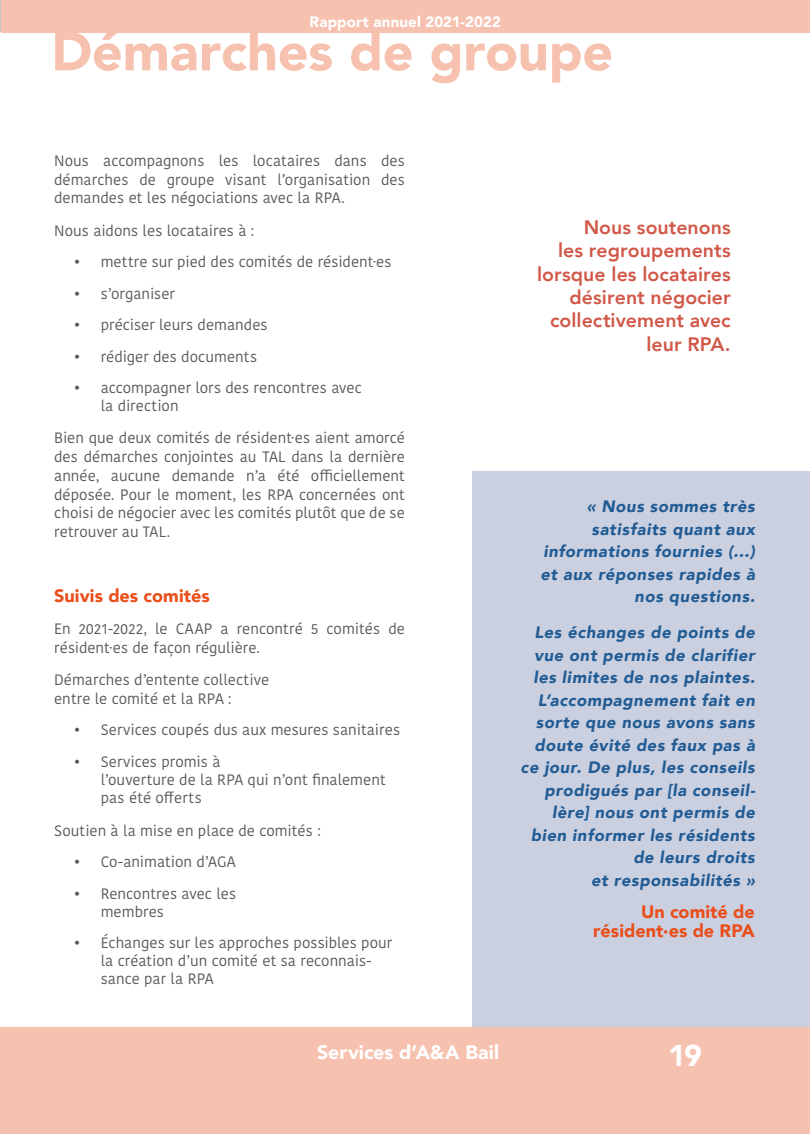
<style>
.page{position:relative;width:810px;height:1134px;background:#fff}
.page>*{position:absolute;margin:0;border:0;box-sizing:border-box;transform-origin:0 0}
.Style_de_paragraphe{font:900 54px "Avenir";letter-spacing:-.005em;color:#f7c1af}
.t1{font:900 30px "Avenir";color:#fff}
.Exergues{font:800 19.5px/23.4px "Avenir";letter-spacing:.005em;color:#d15848;text-align:right}
.t2{font:900 19.5px "Avenir";letter-spacing:.005em;color:#fff}
.Surtitre{font:900 18px/18.8px "Avenir";color:#e94e1b;text-align:right}
.Citation{font:italic 900 16.5px/22.5px "Avenir";letter-spacing:.04em;color:#215c94;text-align:right}
.TexteCourant{font:15px/18.8px "Kohinoor Bangla";letter-spacing:.005em;color:#57585a}
.Surtitre-2{font:15px/18.8px "Kohinoor Bangla";letter-spacing:.005em;color:#57585a}
.t3{font:900 15px "Avenir";letter-spacing:.01em;color:#fff}
</style>
<div class="page">
<div style="left:0;top:1027px;width:810px;height:107px;background:#f7c1af"></div>
<hr style="left:0;top:0;width:1px;height:32px;background:#f7c1af">
<div style="left:1px;top:0;width:809px;height:32px;background:#f7c1af"></div>
<div style="left:472px;top:472px;width:338px;height:555px;background:#cbd0e1"></div>
<p class="t3" style="left:310px;top:9px;width:193px">Rapport annuel 2021-2022</p>
<p class="Style_de_paragraphe" style="left:51px;top:5px;width:563px">Démarches de groupe</p>
<p class="TexteCourant" style="left:54px;top:151px;width:352px;text-align:justify">Nous accompagnons les locataires dans des démarches de groupe visant l’organisation des demandes et les négociations avec la RPA.</p>
<p class="TexteCourant" style="left:54px;top:221px;width:202px">Nous aidons les locataires à :</p>
<p class="TexteCourant" style="left:74px;top:252px;width:320px">• mettre sur pied des comités de résident·es</p>
<p class="TexteCourant" style="left:74px;top:284px;width:103px">• s’organiser</p>
<p class="TexteCourant" style="left:74px;top:315px;width:196px">• préciser leurs demandes</p>
<p class="TexteCourant" style="left:74px;top:347px;width:185px">• rédiger des documents</p>
<p class="TexteCourant" style="left:101px;top:379px;width:263px;line-height:18px;text-indent:-27px">• accompagner lors des rencontres avec la direction</p>
<p class="TexteCourant" style="left:54px;top:428px;width:352px;text-align:justify">Bien que deux comités de résident·es aient amorcé des démarches conjointes au TAL dans la dernière année, aucune demande n’a été officiellement déposée. Pour le moment, les RPA concernées ont choisi de négocier avec les comités plutôt que de se retrouver au TAL.</p>
<p class="Surtitre" style="left:54px;top:586px;width:157px">Suivis des comités</p>
<p class="Surtitre-2" style="left:54px;top:619px;width:352px">En 2021-2022, le CAAP a rencontré 5 comités de résident·es de façon régulière.</p>
<p class="Surtitre-2" style="left:54px;top:670px;width:216px">Démarches d’entente collective entre le comité et la RPA :</p>
<p class="TexteCourant" style="left:74px;top:720px;width:328px">• Services coupés dus aux mesures sanitaires</p>
<p class="TexteCourant" style="left:101px;top:752px;width:287px;line-height:18.3px;text-indent:-27px">• Services promis à<br>l’ouverture de la RPA qui n’ont finalement pas été offerts</p>
<p class="TexteCourant" style="left:54px;top:821px;width:268px">Soutien à la mise en place de comités :</p>
<p class="TexteCourant" style="left:74px;top:852px;width:164px">• Co-animation d’AGA</p>
<p class="TexteCourant" style="left:101px;top:884px;width:137px;line-height:18px;text-indent:-27px">• Rencontres avec les membres</p>
<p class="TexteCourant" style="left:101px;top:934px;width:293px;line-height:18px;text-indent:-27px">• Échanges sur les approches possibles pour la création d’un comité et sa reconnais&shy;sance par la RPA</p>
<h3 class="t2" style="left:317px;top:1036px;width:184px">Services d’A&amp;A Bail</h3>
<p class="Exergues" style="left:537px;top:215px;width:195px">Nous soutenons<br>les regroupements lorsque les locataires désirent négocier collectivement avec leur RPA.</p>
<p class="Citation" style="left:541px;top:495px;width:216px">« Nous sommes très satisfaits quant aux informations fournies (…) et aux réponses rapides à nos questions.</p>
<p class="Citation" style="left:521px;top:621px;width:236px">Les échanges de points de vue ont permis de clarifier les limites de nos plaintes.<br>L’accompagnement fait en sorte que nous avons sans doute évité des faux pas à ce jour. De plus, les conseils prodigués par [la conseil&shy;lère] nous ont permis de bien informer les résidents de leurs droits<br>et responsabilités »</p>
<p class="Surtitre" style="left:593px;top:902px;width:163px">Un comité de résident·es de RPA</p>
<h2 class="t1" style="left:668px;top:1029px;width:35px">19</h2>
</div>
